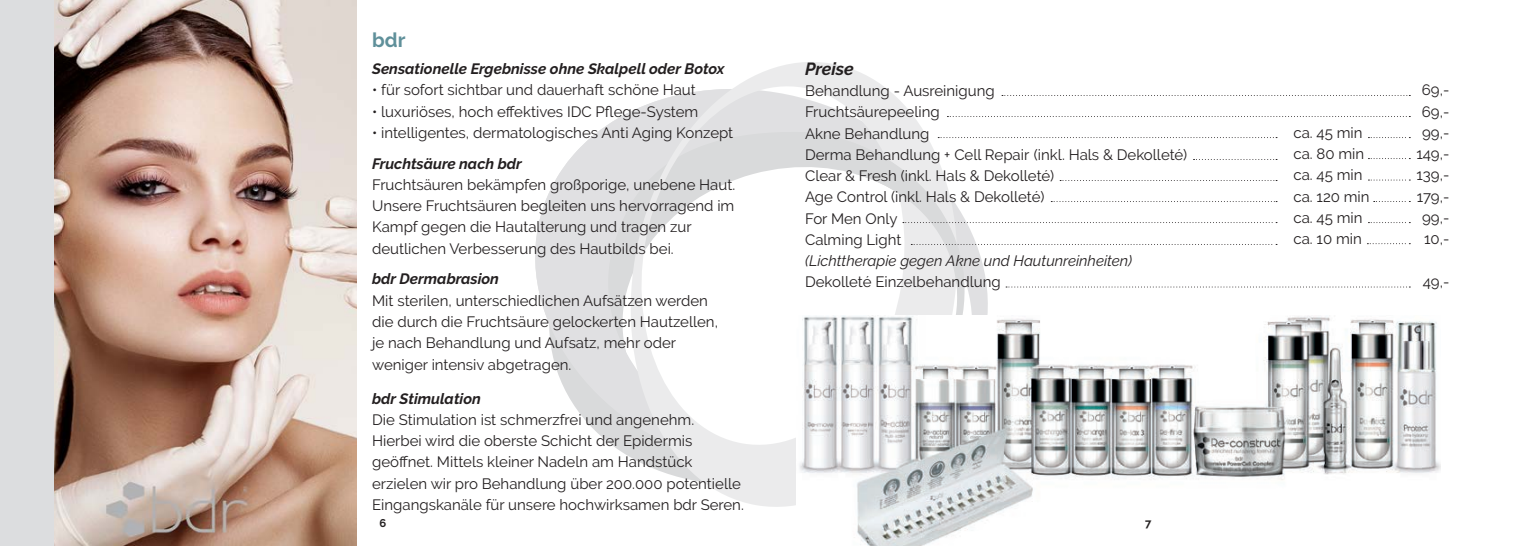
<style>
.page{position:relative;width:1531px;height:546px;background:#fff}
.page>*{position:absolute;margin:0;border:0;box-sizing:border-box;transform-origin:0 0}
.t1{font:700 20px "Raleway";color:#5f909a}
.t2{font:italic 700 17.5px "Raleway";color:#231f20}
.t3{font:15px/21.2px "Raleway";color:#231f20}
.t4{font:italic 700 15px "Raleway";color:#231f20}
.t5{font:italic 15px "Raleway";color:#231f20}
.t6{font:700 11.25px "Raleway";color:#231f20}
</style>
<div class="page">
<svg style="left:535px;top:121px;width:79px;height:326px;fill:#e0e0e2"></svg>
<svg style="left:614px;top:62px;width:359px;height:445px"></svg>
<img style="left:796px;top:315px;width:644px;height:231px">
<img style="left:53px;top:0;width:303px;height:546px">
<svg style="left:1002px;top:95px;width:408px;height:1px"></svg>
<svg style="left:947px;top:116px;width:463px;height:1px"></svg>
<svg style="left:850px;top:137px;width:560px;height:150px"></svg>
<div style="left:0;top:0;width:53px;height:546px;background:#dcdddf"></div>
<h1 class="t1" style="left:372px;top:29px;width:35px">bdr</h1>
<p class="t4" style="left:372px;top:60px;width:354px">Sensationelle Ergebnisse ohne Skalpell oder Botox</p>
<p class="t3" style="left:372px;top:79px;width:325px">• für sofort sichtbar und dauerhaft schöne Haut</p>
<p class="t3" style="left:372px;top:101px;width:328px">• luxuriöses, hoch effektives IDC Pflege-System</p>
<p class="t3" style="left:372px;top:122px;width:363px">• intelligentes, dermatologisches Anti Aging Konzept</p>
<p class="t4" style="left:372px;top:155px;width:151px">Fruchtsäure nach bdr</p>
<p class="t3" style="left:372px;top:174px;width:365px">Fruchtsäuren bekämpfen großporige, unebene Haut.<br>Unsere Fruchtsäuren begleiten uns hervorragend im Kampf gegen die Hautalterung und tragen zur deutlichen Verbesserung des Hautbilds bei.</p>
<p class="t4" style="left:372px;top:270px;width:128px">bdr Dermabrasion</p>
<p class="t3" style="left:372px;top:290px;width:347px">Mit sterilen, unterschiedlichen Aufsätzen werden die durch die Fruchtsäure gelockerten Hautzellen, je nach Behandlung und Aufsatz, mehr oder weniger intensiv abgetragen.</p>
<p class="t4" style="left:372px;top:389px;width:110px">bdr Stimulation</p>
<p class="t3" style="left:372px;top:409px;width:373px">Die Stimulation ist schmerzfrei und angenehm.<br>Hierbei wird die oberste Schicht der Epidermis geöffnet. Mittels kleiner Nadeln am Handstück erzielen wir pro Behandlung über 200.000 potentielle Eingangskanäle für unsere hochwirksamen bdr Seren.</p>
<p class="t2" style="left:805px;top:58px;width:50px">Preise</p>
<p class="t3" style="left:805px;top:80px;width:384px">Behandlung - Ausreinigung<br>Fruchtsäurepeeling<br>Akne Behandlung<br>Derma Behandlung + Cell Repair (inkl. Hals &amp; Dekolleté)<br>Clear &amp; Fresh (inkl. Hals &amp; Dekolleté)<br>Age Control (inkl. Hals &amp; Dekolleté)<br>For Men Only<br>Calming Light</p>
<p class="t5" style="left:805px;top:252px;width:329px">(Lichttherapie gegen Akne und Hautunreinheiten)</p>
<p class="t3" style="left:805px;top:271px;width:197px">Dekolleté Einzelbehandlung</p>
<p class="t6" style="left:379px;top:516px;width:8px">6</p>
<p class="t6" style="left:1145px;top:516px;width:8px">7</p>
<p class="t3" style="left:1293px;top:122px;width:78px">ca. 45 min ca. 80 min ca. 45 min ca. 120 min ca. 45 min ca. 10 min</p>
<p class="t3" style="left:1416px;top:79px;width:35px;text-align:center">69,-<br>69,-<br>99,-<br>149,-<br>139,-<br>179,-<br>99,-<br>10,-</p>
<p class="t3" style="left:1423px;top:271px;width:28px">49,-</p>
</div>
